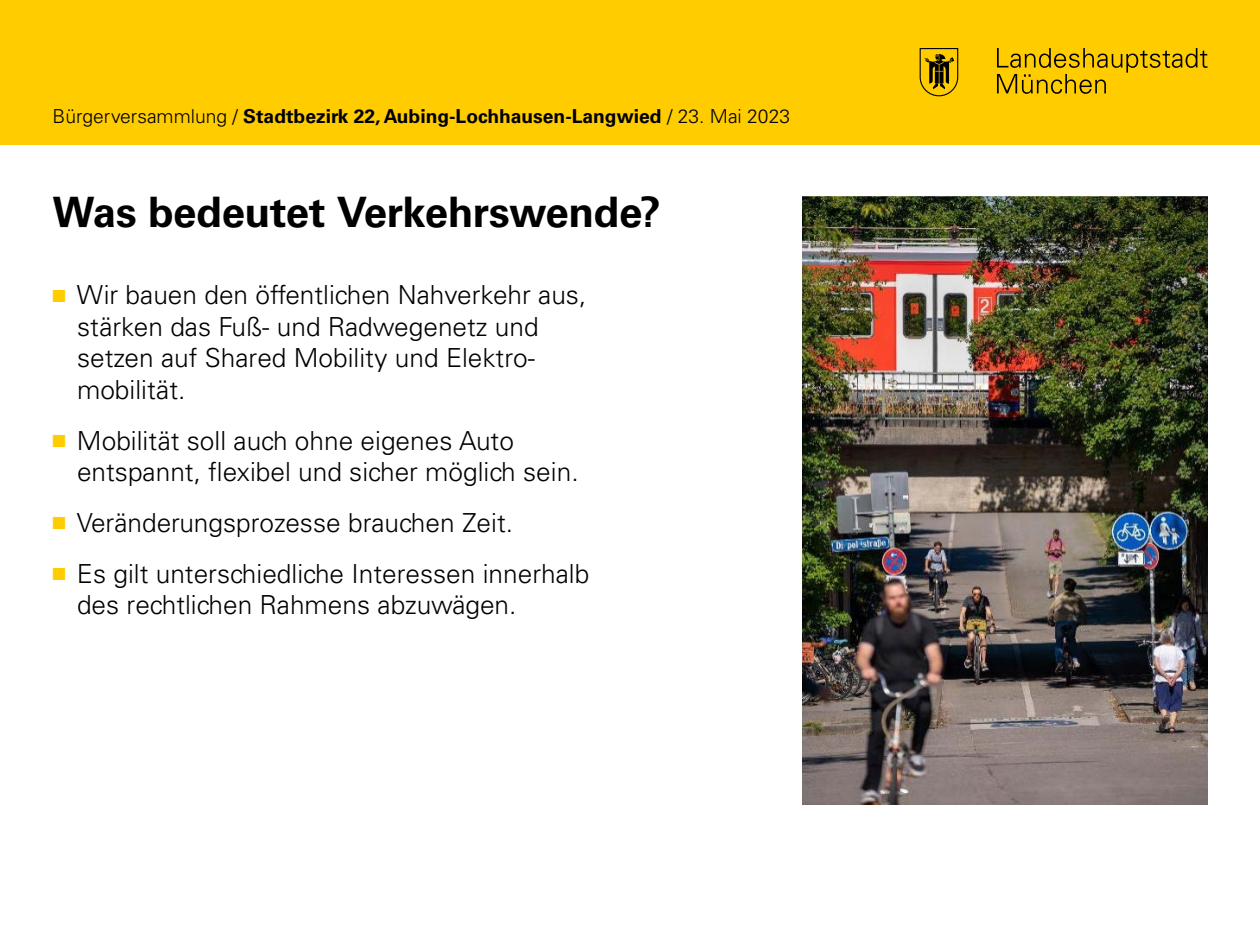
<style>
.page{position:relative;width:1260px;height:945px;background:#fff}
.page>*{position:absolute;margin:0;border:0;box-sizing:border-box;transform-origin:0 0}
.H1_A{font:700 42px "Univers LT Std";letter-spacing:-.01em;color:#000}
.P_Copy_light_Liste_A{font:300 26.25px/31.5px "Univers LT Std";color:#000}
.t1{font:700 19.25px "Univers LT Std";color:#000}
.s1{font-weight:300}
.s2{color:#fc0}
</style>
<div class="page">
<div style="left:0;top:0;width:1260px;height:144px;background:#fc0"></div>
<svg style="left:997px;top:48px;width:211px;height:46px"></svg>
<svg style="left:919px;top:48px;width:40px;height:49px"></svg>
<img style="left:803px;top:197px;width:405px;height:607px">
<p class="t1" style="left:52px;top:105px;width:739px"><span class="s1">Bürgerversammlung /</span> Stadtbezirk 22, Aubing-Lochhausen-Langwied <span class="s1">/ 23. Mai 2023</span></p>
<h1 class="H1_A" style="left:52px;top:188px;width:610px">Was bedeutet Verkehrswende?</h1>
<p class="P_Copy_light_Liste_A" style="left:77px;top:279px;width:511px;text-indent:-24px"><span class="s2">■</span> Wir bauen den öffentlichen Nahverkehr aus, stärken das Fuß- und Radwegenetz und setzen auf Shared Mobility und Elektro&shy;mobilität.</p>
<p class="P_Copy_light_Liste_A" style="left:77px;top:424px;width:503px;text-indent:-24px"><span class="s2">■</span> Mobilität soll auch ohne eigenes Auto entspannt, flexibel und sicher möglich sein.</p>
<p class="P_Copy_light_Liste_A" style="left:52px;top:507px;width:462px"><span class="s2">■</span> Veränderungsprozesse brauchen Zeit.</p>
<p class="P_Copy_light_Liste_A" style="left:77px;top:557px;width:514px;text-indent:-24px"><span class="s2">■</span> Es gilt unterschiedliche Interessen innerhalb des rechtlichen Rahmens abzuwägen.</p>
</div>
